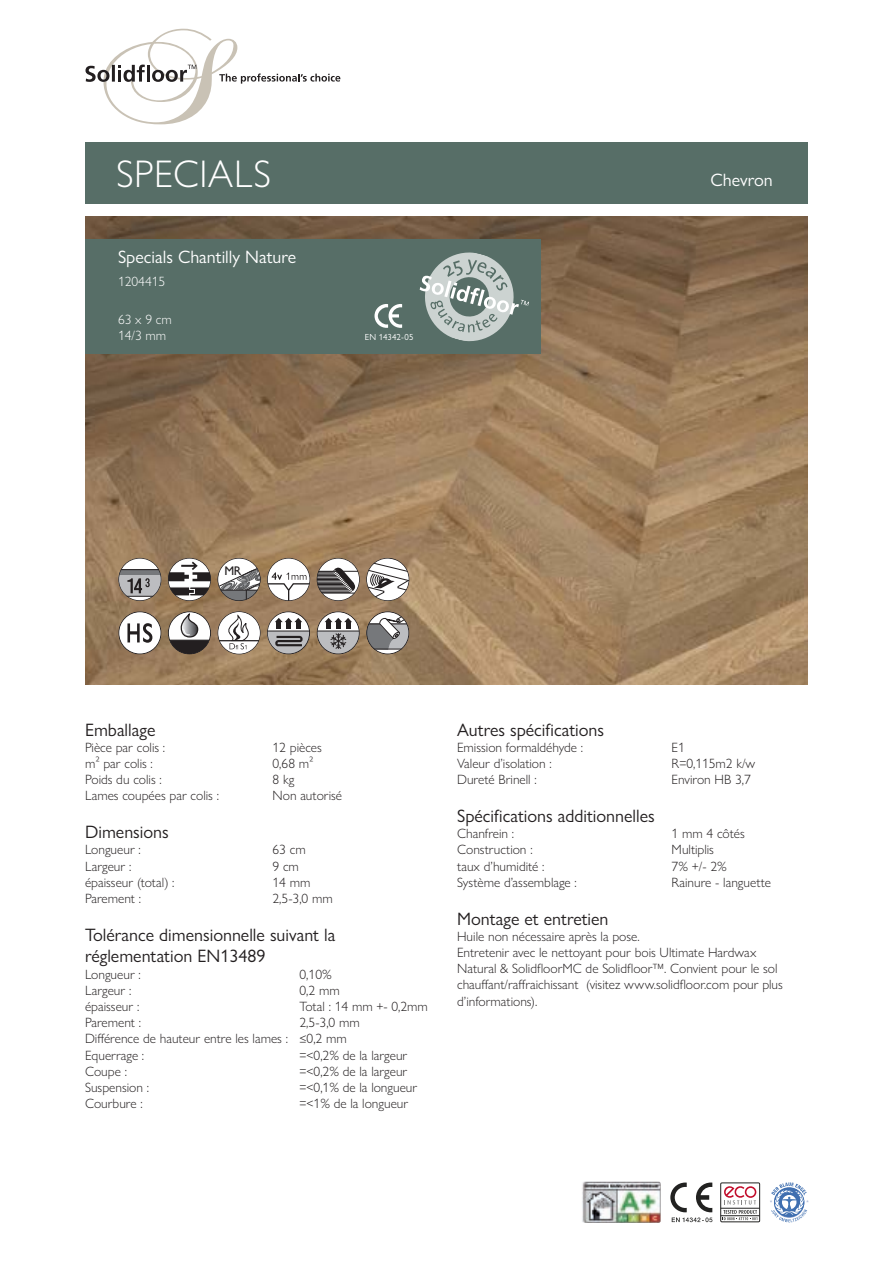
<style>
.page{position:relative;width:893px;height:1263px;background:#fff}
.page>*{position:absolute;margin:0;border:0;box-sizing:border-box;transform-origin:0 0}
.t1{font:300 38.7px "Gill Sans Nova";letter-spacing:.015em;color:#fff}
.t2{font:18px/21.6px "Gill Sans Nova";color:#231f20}
.t3{font:18px "Gill Sans Nova";color:#fff}
.t4{font:300 13.5px/16.2px "Gill Sans Nova";color:#231f20}
.t5{font:300 13.5px/16.2px "Gill Sans Nova";color:#fff}
.t6{font:500 12.6px "Gill Sans Nova";color:#231f20}
.t7{font:8.85px "Gill Sans Nova";letter-spacing:.015em;color:#fff}
</style>
<div class="page">
<img style="left:85px;top:217px;width:723px;height:468px">
<svg style="left:85px;top:29px;width:255px;height:95px"></svg>
<svg style="left:670px;top:1182px;width:42px;height:40px"></svg>
<svg style="left:770px;top:1182px;width:39px;height:41px"></svg>
<svg style="left:724px;top:1186px;width:32px;height:18px"></svg>
<div style="left:720px;top:1182px;width:40px;height:40px;border:1px solid #222221"></div>
<hr style="left:721px;top:1208px;width:39px;height:1px;background:#222221">
<hr style="left:721px;top:1215px;width:39px;height:1px;background:#222221">
<svg style="left:723px;top:1210px;width:34px;height:10px"></svg>
<img style="left:582px;top:1181px;width:79px;height:42px">
<div style="left:85px;top:239px;width:455px;height:115px;background:#576e67"></div>
<div style="left:85px;top:142px;width:723px;height:62px;background:#576e67"></div>
<svg style="left:168px;top:558px;width:43px;height:43px"></svg>
<div style="left:168px;top:558px;width:43px;height:43px;border:1px solid #231f20;border-radius:50%"></div>
<svg style="left:168px;top:612px;width:43px;height:42px"></svg>
<div style="left:168px;top:611px;width:43px;height:43px;border:1px solid #231f20;border-radius:50%"></div>
<svg style="left:119px;top:558px;width:42px;height:43px"></svg>
<div style="left:118px;top:558px;width:43px;height:43px;border:1px solid #231f20;border-radius:50%"></div>
<div style="left:119px;top:612px;width:42px;height:42px;background:#fff;border-radius:50%"></div>
<svg style="left:127px;top:623px;width:25px;height:20px"></svg>
<div style="left:118px;top:611px;width:43px;height:43px;border:1px solid #231f20;border-radius:50%"></div>
<svg style="left:218px;top:558px;width:42px;height:43px"></svg>
<hr style="left:218px;top:590px;width:42px;height:1px;background:#231f20">
<div style="left:217px;top:558px;width:44px;height:43px;border:1px solid #231f20;border-radius:50%"></div>
<svg style="left:218px;top:611px;width:42px;height:43px"></svg>
<hr style="left:218px;top:640px;width:42px;height:1px;background:#231f20">
<svg style="left:227px;top:616px;width:23px;height:33px"></svg>
<div style="left:217px;top:611px;width:44px;height:43px;border:1px solid #231f20;border-radius:50%"></div>
<div style="left:267px;top:558px;width:43px;height:43px;background:#fff;border-radius:50%"></div>
<svg style="left:267px;top:572px;width:43px;height:29px"></svg>
<div style="left:267px;top:558px;width:43px;height:43px;border:1px solid #231f20;border-radius:50%"></div>
<svg style="left:267px;top:612px;width:43px;height:42px"></svg>
<svg style="left:267px;top:632px;width:43px;height:22px"></svg>
<hr style="left:267px;top:631px;width:43px;height:1px;background:#231f20">
<svg style="left:275px;top:618px;width:27px;height:10px"></svg>
<svg style="left:274px;top:635px;width:30px;height:12px"></svg>
<div style="left:267px;top:611px;width:43px;height:43px;border:1px solid #231f20;border-radius:50%"></div>
<svg style="left:317px;top:558px;width:43px;height:43px"></svg>
<hr style="left:317px;top:593px;width:43px;height:1px;background:#231f20">
<div style="left:317px;top:558px;width:43px;height:43px;border:1px solid #231f20;border-radius:50%"></div>
<svg style="left:317px;top:612px;width:42px;height:42px"></svg>
<svg style="left:317px;top:632px;width:42px;height:22px"></svg>
<hr style="left:317px;top:631px;width:42px;height:1px;background:#231f20">
<svg style="left:325px;top:618px;width:27px;height:31px"></svg>
<div style="left:317px;top:611px;width:43px;height:43px;border:1px solid #231f20;border-radius:50%"></div>
<svg style="left:366px;top:558px;width:43px;height:43px"></svg>
<div style="left:366px;top:558px;width:43px;height:43px;border:1px solid #231f20;border-radius:50%"></div>
<svg style="left:367px;top:612px;width:42px;height:42px"></svg>
<div style="left:366px;top:611px;width:43px;height:43px;border:1px solid #231f20;border-radius:50%"></div>
<svg style="left:419px;top:252px;width:110px;height:90px"></svg>
<svg style="left:374px;top:304px;width:28px;height:24px"></svg>
<h1 class="t1" style="left:116px;top:150px;width:156px">SPECIALS</h1>
<h2 class="t3" style="left:118px;top:246px;width:180px">Specials Chantilly Nature</h2>
<p class="t5" style="left:118px;top:273px;width:49px">1204415</p>
<p class="t5" style="left:118px;top:311px;width:55px">63 x 9 cm<br>14/3 mm</p>
<p class="t7" style="left:365px;top:332px;width:50px">EN 14342-05</p>
<h2 class="t3" style="left:710px;top:169px;width:64px">Chevron</h2>
<p class="t6" style="left:224px;top:563px;width:18px">MR</p>
<h2 class="t2" style="left:85px;top:718px;width:72px">Emballage</h2>
<p class="t4" style="left:85px;top:739px;width:82px">Pièce par colis :</p>
<p class="t4" style="left:273px;top:739px;width:51px">12 pièces</p>
<p class="t4" style="left:85px;top:755px;width:69px">m² par colis :</p>
<p class="t4" style="left:273px;top:755px;width:42px">0,68 m²</p>
<p class="t4" style="left:85px;top:771px;width:78px">Poids du colis :</p>
<p class="t4" style="left:273px;top:771px;width:23px">8 kg</p>
<p class="t4" style="left:85px;top:788px;width:135px">Lames coupées par colis :</p>
<p class="t4" style="left:273px;top:788px;width:71px">Non autorisé</p>
<h2 class="t2" style="left:85px;top:821px;width:85px">Dimensions</h2>
<p class="t4" style="left:85px;top:842px;width:57px">Longueur :</p>
<p class="t4" style="left:273px;top:842px;width:35px">63 cm</p>
<p class="t4" style="left:85px;top:858px;width:48px">Largeur :</p>
<p class="t4" style="left:273px;top:858px;width:28px">9 cm</p>
<p class="t4" style="left:85px;top:874px;width:91px">épaisseur (total) :</p>
<p class="t4" style="left:273px;top:874px;width:39px">14 mm</p>
<p class="t4" style="left:85px;top:890px;width:58px">Parement :</p>
<p class="t4" style="left:273px;top:890px;width:62px">2,5-3,0 mm</p>
<h2 class="t2" style="left:85px;top:924px;width:252px">Tolérance dimensionnelle suivant la réglementation EN13489</h2>
<p class="t4" style="left:85px;top:966px;width:57px">Longueur :</p>
<p class="t4" style="left:300px;top:966px;width:34px">0,10%</p>
<p class="t4" style="left:85px;top:982px;width:48px">Largeur :</p>
<p class="t4" style="left:300px;top:982px;width:42px">0,2 mm</p>
<p class="t4" style="left:85px;top:998px;width:56px">épaisseur :</p>
<p class="t4" style="left:300px;top:998px;width:130px">Total : 14 mm +- 0,2mm</p>
<p class="t4" style="left:85px;top:1014px;width:58px">Parement :</p>
<p class="t4" style="left:85px;top:1014px;width:276px;text-indent:215px">2,5-3,0 mm<br>Différence de hauteur entre les lames : ≤0,2 mm<br>Equerrage :</p>
<p class="t4" style="left:300px;top:1047px;width:109px">=&lt;0,2% de la largeur</p>
<p class="t4" style="left:85px;top:1063px;width:43px">Coupe :</p>
<p class="t4" style="left:300px;top:1063px;width:109px">=&lt;0,2% de la largeur</p>
<p class="t4" style="left:85px;top:1079px;width:65px">Suspension :</p>
<p class="t4" style="left:300px;top:1079px;width:119px">=&lt;0,1% de la longueur</p>
<p class="t4" style="left:85px;top:1095px;width:59px">Courbure :</p>
<p class="t4" style="left:300px;top:1095px;width:110px">=&lt;1% de la longueur</p>
<h2 class="t2" style="left:457px;top:718px;width:148px">Autres spécifications</h2>
<p class="t4" style="left:457px;top:739px;width:128px">Emission formaldéhyde :</p>
<p class="t4" style="left:672px;top:739px;width:15px">E1</p>
<p class="t4" style="left:457px;top:755px;width:96px">Valeur d’isolation :</p>
<p class="t4" style="left:672px;top:755px;width:85px">R=0,115m2 k/w</p>
<p class="t4" style="left:457px;top:771px;width:81px">Dureté Brinell :</p>
<p class="t4" style="left:672px;top:771px;width:81px">Environ HB 3,7</p>
<h2 class="t2" style="left:457px;top:805px;width:199px">Spécifications additionnelles</h2>
<p class="t4" style="left:457px;top:825px;width:59px">Chanfrein :</p>
<p class="t4" style="left:672px;top:825px;width:75px">1 mm 4 côtés</p>
<p class="t4" style="left:457px;top:842px;width:77px">Construction :</p>
<p class="t4" style="left:672px;top:842px;width:44px">Multiplis</p>
<p class="t4" style="left:457px;top:858px;width:89px">taux d’humidité :</p>
<p class="t4" style="left:672px;top:858px;width:57px">7% +/- 2%</p>
<p class="t4" style="left:457px;top:874px;width:121px">Système d’assemblage :</p>
<p class="t4" style="left:672px;top:874px;width:101px">Rainure - languette</p>
<h2 class="t2" style="left:457px;top:907px;width:153px">Montage et entretien</h2>
<p class="t4" style="left:457px;top:928px;width:327px">Huile non nécessaire après la pose.<br>Entretenir avec le nettoyant pour bois Ultimate Hardwax Natural &amp; SolidfloorMC de Solidfloor™. Convient pour le sol chauffant/raffraichissant (visitez www.solidfloor.com pour plus d’informations).</p>
</div>
